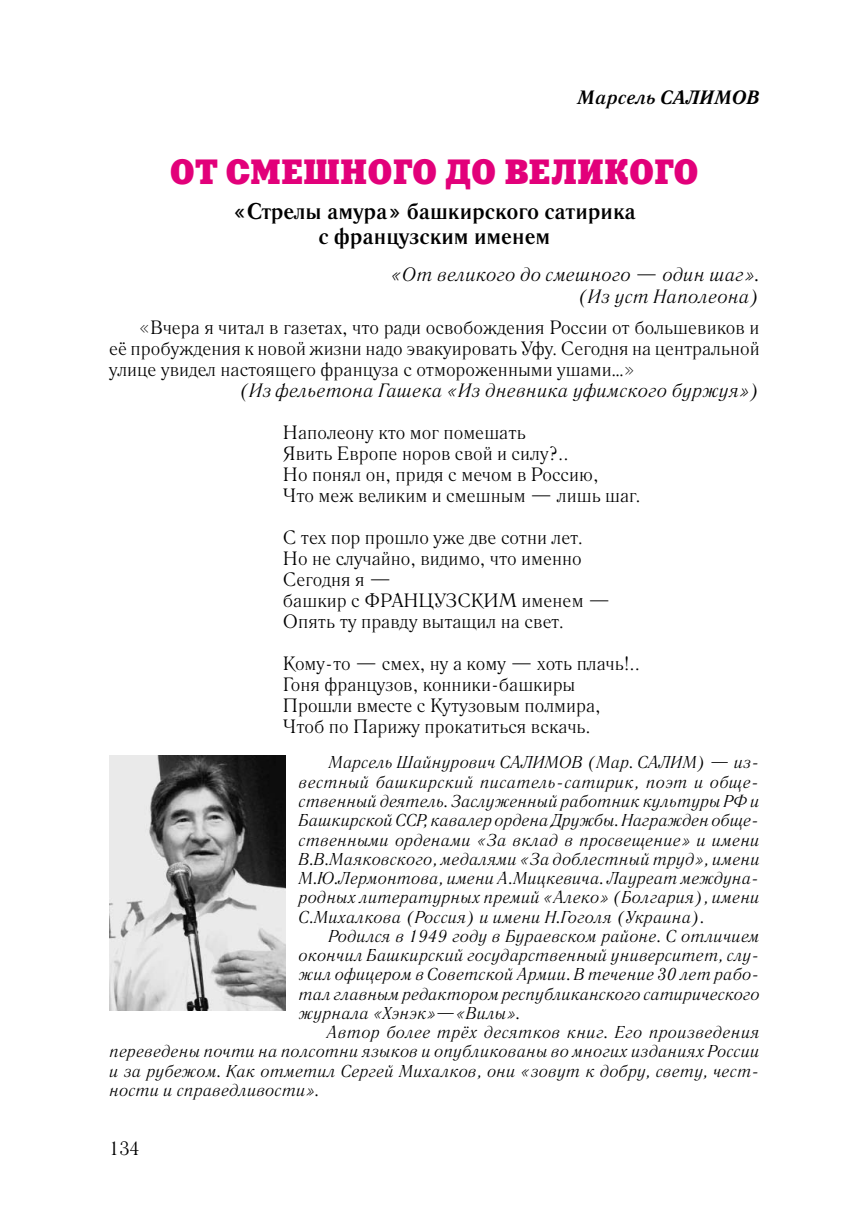
<style>
.page{position:relative;width:844px;height:1231px;background:#fff}
.page>*{position:absolute;margin:0;border:0;box-sizing:border-box;transform-origin:0 0}
.t1{font:35px "Xenia C";color:#e2007a}
.t2{font:700 22.75px/24.5px "Literaturnaya ITT";color:#000;text-align:center}
.t3{font:19.25px/21px "Literaturnaya ITT";color:#000}
.t4{font:italic 19.25px/21px "Literaturnaya ITT";color:#000;text-align:right}
.t5{font:italic 700 19.25px "Literaturnaya ITT";color:#000}
.t6{font:italic 17.15px/19.2px "Literaturnaya ITT";color:#000;text-align:justify}
</style>
<div class="page">
<img style="left:109px;top:755px;width:176px;height:254px">
<p class="t5" style="left:577px;top:87px;width:184px">Марсель САЛИМОВ</p>
<h1 class="t1" style="left:170px;top:150px;width:530px">ОТ СМЕШНОГО ДО ВЕЛИКОГО</h1>
<h2 class="t2" style="left:233px;top:199px;width:404px">«Стрелы амура» башкирского сатирика с французским именем</h2>
<p class="t4" style="left:391px;top:265px;width:370px">«От великого до смешного — один шаг». (Из уст Наполеона)</p>
<p class="t3" style="left:109px;top:317px;width:651px;text-align:justify;text-indent:30px">«Вчера я читал в газетах, что ради освобождения России от большевиков и её пробуждения к новой жизни надо эвакуировать Уфу. Сегодня на центральной улице увидел настоящего француза с отмороженными ушами…»</p>
<p class="t4" style="left:238px;top:380px;width:522px">(Из фельетона Гашека «Из дневника уфимского буржуя»)</p>
<p class="t3" style="left:283px;top:422px;width:359px">Наполеону кто мог помешать<br>Явить Европе норов свой и силу?..<br>Но понял он, придя с мечом в Россию,<br>Что меж великим и смешным — лишь шаг.</p>
<p class="t3" style="left:283px;top:527px;width:329px">С тех пор прошло уже две сотни лет.<br>Но не случайно, видимо, что именно<br>Сегодня я —<br>башкир с ФРАНЦУЗСКИМ именем —<br>Опять ту правду вытащил на свет.</p>
<p class="t3" style="left:283px;top:653px;width:358px">Кому-то — смех, ну а кому — хоть плачь!..<br>Гоня французов, конники-башкиры Прошли вместе с Кутузовым полмира, Чтоб по Парижу прокатиться вскачь.</p>
<p class="t6" style="left:298px;top:753px;width:462px;text-indent:30px">Марсель Шайнурович САЛИМОВ (Мар. САЛИМ) — из&shy;вестный башкирский писатель-сатирик, поэт и обще&shy;ственный деятель. Заслуженный работник культуры РФ и Башкирской ССР, кавалер ордена Дружбы. Награжден обще&shy;ственными орденами «За вклад в просвещение» и имени В.В.Маяковского, медалями «За доблестный труд», имени М.Ю.Лермонтова, имени А.Мицкевича. Лауреат междуна&shy;родных литературных премий «Алеко» (Болгария), имени С.Михалкова (Россия) и имени Н.Гоголя (Украина).</p>
<p class="t6" style="left:298px;top:926px;width:462px;text-indent:30px">Родился в 1949 году в Бураевском районе. С отличием окончил Башкирский государственный университет, слу&shy;жил офицером в Советской Армии. В течение 30 лет рабо&shy;тал главным редактором республиканского сатирического журнала «Хэнэк»—«Вилы».</p>
<p class="t6" style="left:109px;top:1022px;width:652px;text-indent:217px">Автор более трёх десятков книг. Его произведения переведены почти на полсотни языков и опубликованы во многих изданиях России и за рубежом. Как отметил Сергей Михалков, они «зовут к добру, свету, чест&shy;ности и справедливости».</p>
<p class="t3" style="left:109px;top:1138px;width:32px">134</p>
</div>
